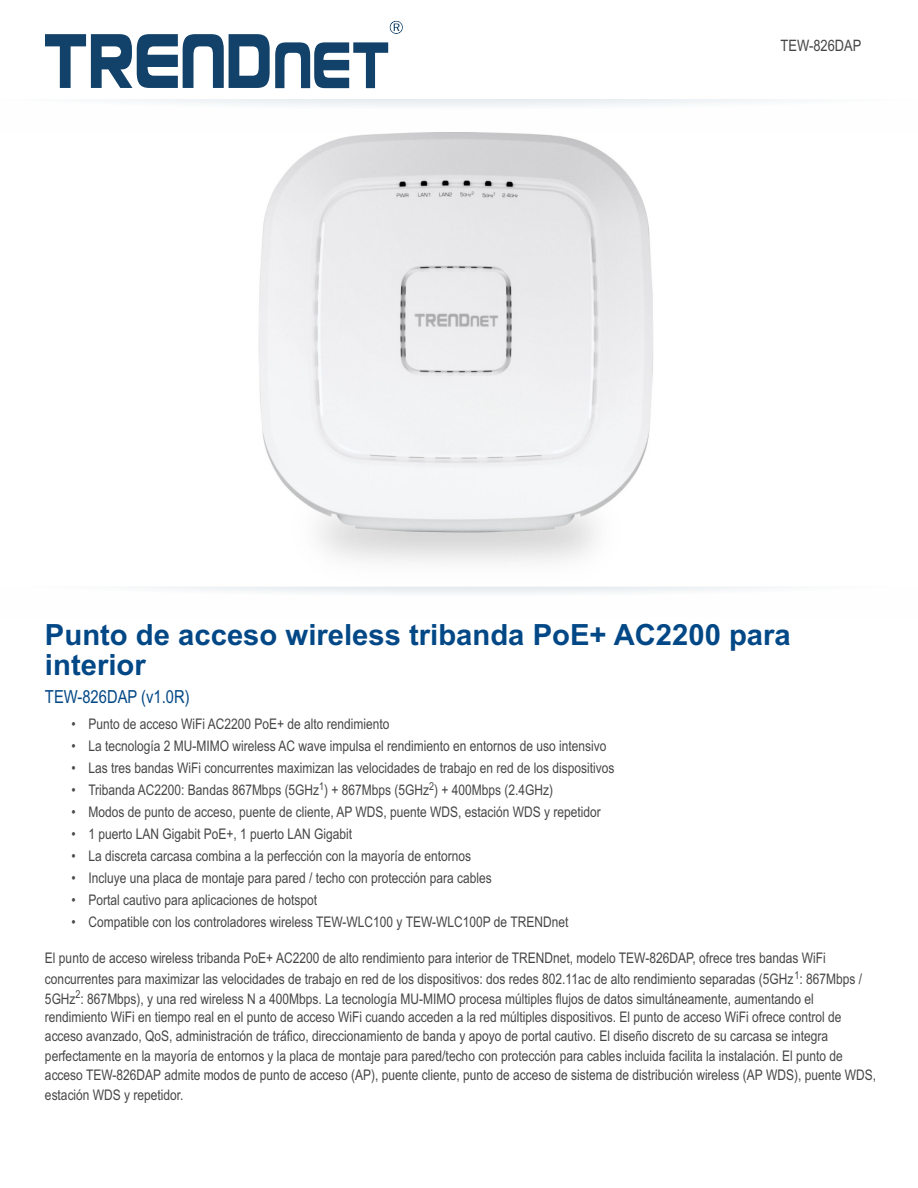
<style>
.page{position:relative;width:918px;height:1188px;background:#fff}
.page>*{position:absolute;margin:0;border:0;box-sizing:border-box;transform-origin:0 0}
.t1{font:700 29.25px/29.2px "Arial";color:#034886}
.t2{font:18px "Arial Narrow";color:#034886}
.t3{font:15.75px "Arial Narrow";color:#464646}
.t4{font:14.7px/19.5px "Arial Narrow";color:#464646}
</style>
<div class="page">
<div style="left:0;top:99px;width:918px;height:32px;background:linear-gradient(to bottom,#f7f9fa,#fff)"></div>
<svg style="left:144px;top:587px;width:634px;height:7px"></svg>
<img style="left:258px;top:133px;width:395px;height:429px">
<svg style="left:45px;top:21px;width:358px;height:67px"></svg>
<p class="t3" style="left:781px;top:39px;width:82px">TEW-826DAP</p>
<h1 class="t1" style="left:45px;top:623px;width:747px">Punto de acceso wireless tribanda PoE+ AC2200 para interior</h1>
<p class="t2" style="left:45px;top:689px;width:146px">TEW-826DAP (v1.0R)</p>
<p class="t4" style="left:72px;top:716px;width:319px">• Punto de acceso WiFi AC2200 PoE+ de alto rendimiento</p>
<p class="t4" style="left:72px;top:738px;width:536px">• La tecnología 2 MU-MIMO wireless AC wave impulsa el rendimiento en entornos de uso intensivo</p>
<p class="t4" style="left:72px;top:759px;width:544px">• Las tres bandas WiFi concurrentes maximizan las velocidades de trabajo en red de los dispositivos</p>
<p class="t4" style="left:72px;top:781px;width:483px">• Tribanda AC2200: Bandas 867Mbps (5GHz<sup>1</sup>) + 867Mbps (5GHz<sup>2</sup>) + 400Mbps (2.4GHz)</p>
<p class="t4" style="left:72px;top:803px;width:531px">• Modos de punto de acceso, puente de cliente, AP WDS, puente WDS, estación WDS y repetidor</p>
<p class="t4" style="left:72px;top:825px;width:282px">• 1 puerto LAN Gigabit PoE+, 1 puerto LAN Gigabit</p>
<p class="t4" style="left:72px;top:847px;width:401px">• La discreta carcasa combina a la perfección con la mayoría de entornos</p>
<p class="t4" style="left:72px;top:869px;width:422px">• Incluye una placa de montaje para pared / techo con protección para cables</p>
<p class="t4" style="left:72px;top:891px;width:247px">• Portal cautivo para aplicaciones de hotspot</p>
<p class="t4" style="left:72px;top:913px;width:498px">• Compatible con los controladores wireless TEW-WLC100 y TEW-WLC100P de TRENDnet</p>
<p class="t4" style="left:45px;top:950px;width:819px">El punto de acceso wireless tribanda PoE+ AC2200 de alto rendimiento para interior de TRENDnet, modelo TEW-826DAP, ofrece tres bandas WiFi concurrentes para maximizar las velocidades de trabajo en red de los dispositivos: dos redes 802.11ac de alto rendimiento separadas (5GHz<sup>1</sup>: 867Mbps / 5GHz<sup>2</sup>: 867Mbps), y una red wireless N a 400Mbps. La tecnología MU-MIMO procesa múltiples flujos de datos simultáneamente, aumentando el rendimiento WiFi en tiempo real en el punto de acceso WiFi cuando acceden a la red múltiples dispositivos. El punto de acceso WiFi ofrece control de acceso avanzado, QoS, administración de tráfico, direccionamiento de banda y apoyo de portal cautivo. El diseño discreto de su carcasa se integra perfectamente en la mayoría de entornos y la placa de montaje para pared/techo con protección para cables incluida facilita la instalación. El punto de</p>
<p class="t4" style="left:45px;top:1067px;width:833px">acceso TEW-826DAP admite modos de punto de acceso (AP), puente cliente, punto de acceso de sistema de distribución wireless (AP WDS), puente WDS, estación WDS y repetidor.</p>
</div>
